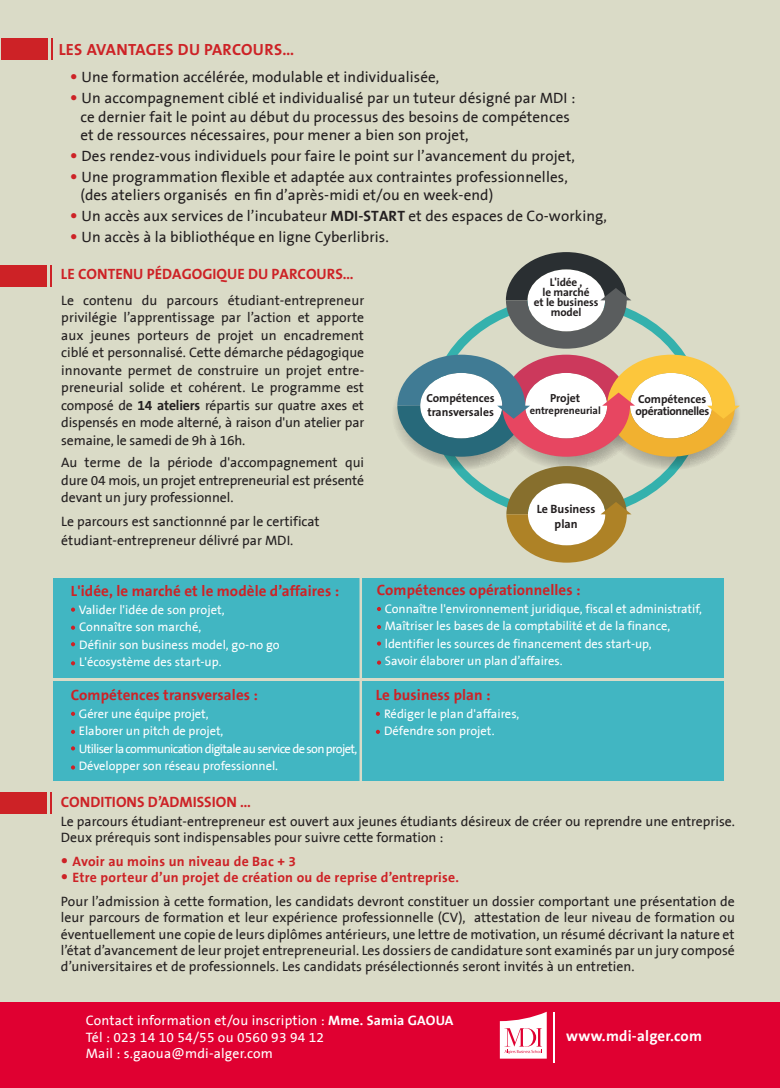
<style>
.page{position:relative;width:780px;height:1088px;background:#fff}
.page>*{position:absolute;margin:0;border:0;box-sizing:border-box;transform-origin:0 0}
.t1{font:700 16.25px "The Sans";letter-spacing:.02em;color:#cd2226}
.t2{font:15.12px/18.1px "The Sans B5 Plain";letter-spacing:.005em;color:#231f20}
.t3{font:700 15px "The Sans B7";letter-spacing:.005em;color:#cd2226}
.t4{font:700 15px "The Sans";color:#cd2226}
.t5{font:700 14.88px "The Sans B7";letter-spacing:.015em;color:#fff}
.t6{font:13.75px/17.5px "The Sans B5 Plain";color:#231f20;text-align:justify}
.t7{font:13.75px/16.2px "The Sans B5 Plain";letter-spacing:.015em;color:#fff}
.t8{font:700 13.75px "The Sans B7";letter-spacing:.02em;color:#cd2226}
.t9{font:12.5px/17.5px "The Sans B5 Plain";letter-spacing:-.005em;color:#fff}
.t10{font:700 12px/14.4px "The Sans";letter-spacing:-.005em;color:#231f20;text-align:center}
.t11{font:700 11.75px/13.5px "The Sans";color:#231f20}
.t12{font:700 11.75px/11.9px "The Sans";letter-spacing:-.03em;color:#231f20}
.t13{font:700 11.25px/10px "The Sans";letter-spacing:-.01em;color:#231f20;text-align:center}
.t14{font:700 10.5px "The Sans";color:#231f20}
.s1{font-family:"The Sans B7";font-weight:700;font-size:17.5px;color:#cd2226}
.s2{font-family:"The Sans B7";font-weight:700}
.s3{font-size:17.5px}
</style>
<div class="page">
<div style="left:0;top:1px;width:780px;height:1087px;background:#dadbc7"></div>
<hr style="left:51px;top:38px;width:2px;height:22px;background:#cd2226">
<div style="left:1px;top:38px;width:47px;height:22px;background:#cd2226"></div>
<hr style="left:50px;top:792px;width:2px;height:22px;background:#cd2226">
<div style="left:0;top:792px;width:46px;height:22px;background:#cd2226"></div>
<div style="left:0;top:1002px;width:780px;height:86px;background:#e00031"></div>
<svg style="left:500px;top:1012px;width:46px;height:46px"></svg>
<hr style="left:553px;top:1012px;width:1px;height:50px;background:#fff">
<hr style="left:50px;top:265px;width:2px;height:22px;background:#cd2226">
<div style="left:0;top:265px;width:46px;height:22px;background:#cd2226"></div>
<svg style="left:506px;top:252px;width:125px;height:97px"></svg>
<svg style="left:394px;top:355px;width:346px;height:208px"></svg>
<div style="left:53px;top:578px;width:670px;height:99px;background:#41b6c2"></div>
<svg style="left:71px;top:607px;width:4px;height:5px"></svg>
<svg style="left:71px;top:626px;width:4px;height:4px"></svg>
<svg style="left:71px;top:642px;width:4px;height:4px"></svg>
<svg style="left:71px;top:661px;width:4px;height:4px"></svg>
<div style="left:53px;top:681px;width:670px;height:100px;background:#41b6c2"></div>
<svg style="left:377px;top:607px;width:4px;height:4px"></svg>
<svg style="left:377px;top:625px;width:4px;height:4px"></svg>
<svg style="left:377px;top:641px;width:4px;height:5px"></svg>
<svg style="left:377px;top:660px;width:4px;height:5px"></svg>
<hr style="left:359px;top:573px;width:3px;height:219px;background:#dadbc7">
<svg style="left:71px;top:712px;width:4px;height:4px"></svg>
<svg style="left:71px;top:730px;width:4px;height:4px"></svg>
<svg style="left:71px;top:746px;width:4px;height:4px"></svg>
<svg style="left:71px;top:765px;width:4px;height:4px"></svg>
<svg style="left:376px;top:712px;width:4px;height:4px"></svg>
<svg style="left:376px;top:730px;width:4px;height:4px"></svg>
<p class="t1" style="left:59px;top:36px;width:237px">LES AVANTAGES DU PARCOURS…</p>
<p class="t2" style="left:70px;top:69px;width:371px"><span class="s1">•</span> Une formation accélérée, modulable et individualisée,</p>
<p class="t2" style="left:80px;top:90px;width:496px;text-indent:-10px"><span class="s1">•</span> Un accompagnement ciblé et individualisé par un tuteur désigné par MDI : ce dernier fait le point au début du processus des besoins de compétences et de ressources nécessaires, pour mener a bien son projet,</p>
<p class="t2" style="left:70px;top:147px;width:506px"><span class="s1">•</span> Des rendez-vous individuels pour faire le point sur l’avancement du projet,</p>
<p class="t2" style="left:80px;top:168px;width:489px;text-indent:-10px"><span class="s1">•</span> Une programmation flexible et adaptée aux contraintes professionnelles, (des ateliers organisés en fin d’après-midi et/ou en week-end)</p>
<p class="t2" style="left:70px;top:207px;width:538px"><span class="s1">•</span> Un accès aux services de l’incubateur <span class="s2">MDI-START</span> et des espaces de Co-working,</p>
<p class="t2" style="left:70px;top:228px;width:320px"><span class="s1">•</span> Un accès à la bibliothéque en ligne Cyberlibris.</p>
<p class="t4" style="left:61px;top:261px;width:294px">LE CONTENU PÉDAGOGIQUE DU PARCOURS…</p>
<p class="t13" style="left:534px;top:277px;width:66px">L'idée ,<br>le marché<br>et le business model</p>
<p class="t6" style="left:61px;top:292px;width:304px">Le contenu du parcours étudiant-entrepreneur privilégie l’apprentissage par l’action et apporte aux jeunes porteurs de projet un encadrement ciblé et personnalisé. Cette démarche pédagogique innovante permet de construire un projet entre&shy;preneurial solide et cohérent. Le programme est composé de <span class="s2">14 ateliers</span> répartis sur quatre axes et dispensés en mode alterné, à raison d'un atelier par semaine, le samedi de 9h à 16h.</p>
<p class="t6" style="left:61px;top:454px;width:304px">Au terme de la période d'accompagnement qui dure 04 mois, un projet entrepreneurial est présenté devant un jury professionnel.</p>
<p class="t6" style="left:61px;top:513px;width:260px;line-height:18.8px">Le parcours est sanctionnné par le certificat étudiant-entrepreneur délivré par MDI.</p>
<p class="t11" style="left:426px;top:391px;width:70px">Compétences transversales</p>
<p class="t12" style="left:635px;top:392px;width:75px">Compétences opérationnelles</p>
<p class="t11" style="left:550px;top:391px;width:32px">Projet</p>
<p class="t14" style="left:529px;top:401px;width:73px">entrepreneurial</p>
<p class="t10" style="left:536px;top:501px;width:60px">Le Business plan</p>
<p class="t3" style="left:71px;top:583px;width:270px">L'idée, le marché et le modèle d’affaires :</p>
<p class="t9" style="left:79px;top:601px;width:202px">Valider l'idée de son projet,<br>Connaître son marché,<br>Définir son business model, go-no go<br>L'écosystème des start-up.</p>
<p class="t3" style="left:71px;top:687px;width:189px">Compétences transversales :</p>
<p class="t9" style="left:79px;top:705px;width:280px">Gérer une équipe projet,<br>Elaborer un pitch de projet,<br>Utiliser la communication digitale au service de son projet, Développer son réseau professionnel.</p>
<p class="t4" style="left:61px;top:789px;width:192px">CONDITIONS D’ADMISSION …</p>
<p class="t3" style="left:377px;top:582px;width:205px">Compétences opérationnelles :</p>
<p class="t9" style="left:385px;top:600px;width:318px">Connaître l'environnement juridique, fiscal et administratif, Maîtriser les bases de la comptabilité et de la finance, ldentifier les sources de financement des start-up,<br>Savoir élaborer un plan d’affaires.</p>
<p class="t3" style="left:376px;top:687px;width:116px">Le business plan :</p>
<p class="t9" style="left:384px;top:705px;width:137px">Rédiger le plan d'affaires,<br>Défendre son projet.</p>
<p class="t6" style="left:61px;top:814px;width:675px;line-height:16.2px">Le parcours étudiant-entrepreneur est ouvert aux jeunes étudiants désireux de créer ou reprendre une entreprise.<br>Deux prérequis sont indispensables pour suivre cette formation :</p>
<p class="t8" style="left:61px;top:854px;width:237px"><span class="s3">•</span> Avoir au moins un niveau de Bac + 3</p>
<p class="t8" style="left:61px;top:870px;width:399px"><span class="s3">•</span> Etre porteur d’un projet de création ou de reprise d’entreprise.</p>
<p class="t6" style="left:61px;top:894px;width:675px;line-height:16.2px">Pour l’admission à cette formation, les candidats devront constituer un dossier comportant une présentation de leur parcours de formation et leur expérience professionnelle (CV), attestation de leur niveau de formation ou éventuellement une copie de leurs diplômes antérieurs, une lettre de motivation, un résumé décrivant la nature et l’état d’avancement de leur projet entrepreneurial. Les dossiers de candidature sont examinés par un jury composé d’universitaires et de professionnels. Les candidats présélectionnés seront invités à un entretien.</p>
<p class="t7" style="left:86px;top:1013px;width:369px">Contact information et/ou inscription : <span class="s2">Mme. Samia GAOUA<br></span>Tél : 023 14 10 54/55 ou 0560 93 94 12<br>Mail : s.gaoua@mdi-alger.com</p>
<p class="t5" style="left:566px;top:1028px;width:137px">www.mdi-alger.com</p>
</div>
